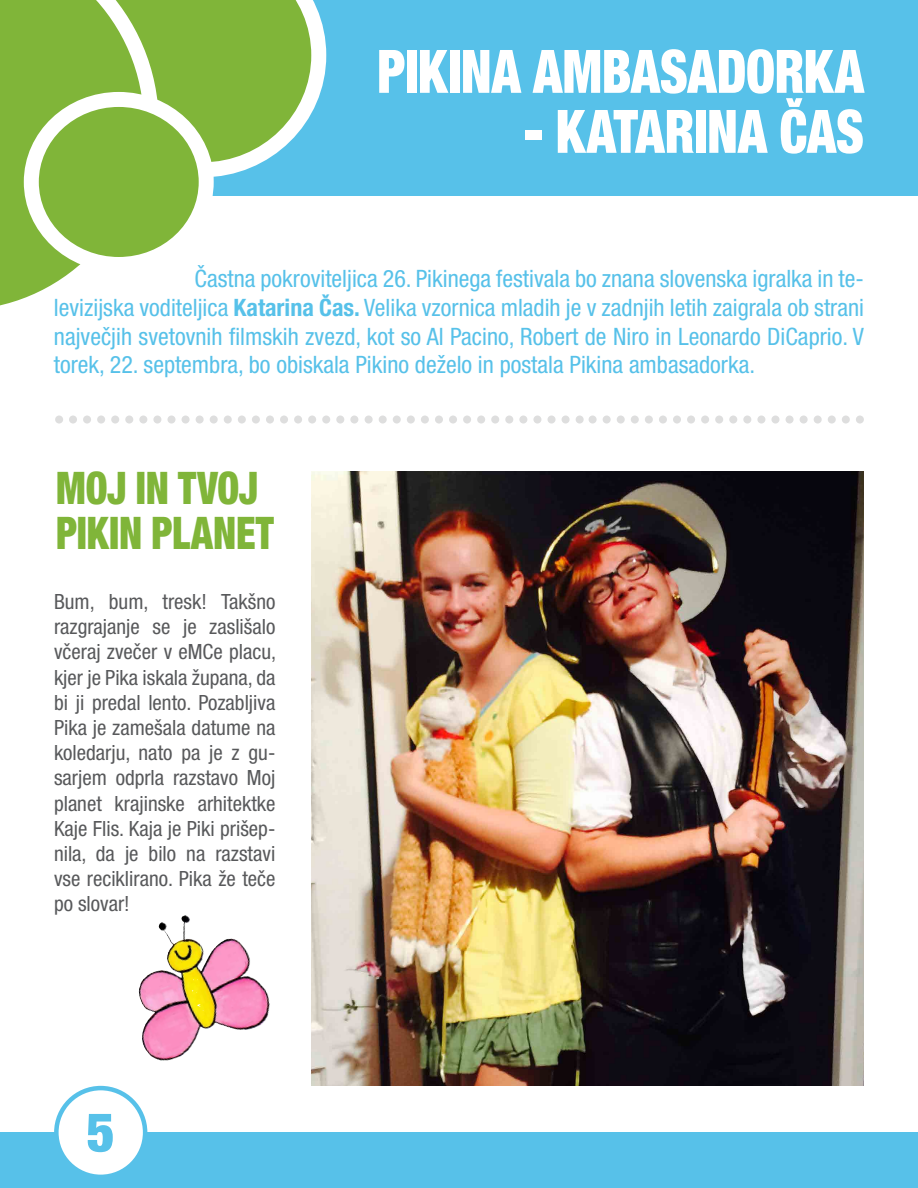
<style>
.page{position:relative;width:918px;height:1188px;background:#fff}
.page>*{position:absolute;margin:0;border:0;box-sizing:border-box;transform-origin:0 0}
.t1{font:900 condensed 60px "Helvetica Neue LT Pro";letter-spacing:-.005em;color:#fff;scale:.87 1}
.t2{font:900 condensed 54px "Helvetica Neue LT Pro";color:#57c1e9}
.t3{font:900 condensed 45px/45px "Helvetica Neue LT Pro";letter-spacing:-.005em;color:#80b539;scale:.87 1}
.t4{font:condensed 24px/28.8px "Helvetica Neue LT Pro";color:#57c1e9;text-align:justify}
.t5{font:condensed 21px/25.2px "Helvetica Neue LT Pro";color:#58595b;text-align:justify}
.s1{font-weight:700}
</style>
<div class="page">
<div style="left:0;top:0;width:918px;height:195px;background:#57c1e9"></div>
<svg style="left:159px;top:0;width:167px;height:177px;background:#8cc06b"></svg>
<svg style="left:0;top:0;width:159px;height:306px"></svg>
<div style="left:31px;top:99px;width:175px;height:165px;background:#80b539;border-radius:50%"></div>
<div style="left:24px;top:92px;width:190px;height:180px;border:15px solid #fff;border-radius:50%"></div>
<img style="left:311px;top:472px;width:553px;height:614px">
<div style="left:0;top:1132px;width:918px;height:56px;background:#57c1e9"></div>
<div style="left:56px;top:1088px;width:89px;height:89px;background:#fff;border-radius:50%"></div>
<div style="left:54px;top:1086px;width:93px;height:93px;border:4px solid #57c1e9;border-radius:50%"></div>
<div style="left:589px;top:415px;width:8px;height:9px;background:#dedede;border-radius:50%"></div>
<div style="left:645px;top:415px;width:8px;height:9px;background:#dedede;border-radius:50%"></div>
<div style="left:365px;top:415px;width:8px;height:9px;background:#dedede;border-radius:50%"></div>
<div style="left:701px;top:415px;width:8px;height:9px;background:#dedede;border-radius:50%"></div>
<div style="left:421px;top:415px;width:8px;height:9px;background:#dedede;border-radius:50%"></div>
<div style="left:757px;top:415px;width:8px;height:9px;background:#dedede;border-radius:50%"></div>
<div style="left:477px;top:415px;width:8px;height:9px;background:#dedede;border-radius:50%"></div>
<div style="left:814px;top:415px;width:8px;height:9px;background:#dedede;border-radius:50%"></div>
<div style="left:533px;top:415px;width:8px;height:9px;background:#dedede;border-radius:50%"></div>
<div style="left:603px;top:415px;width:8px;height:9px;background:#dedede;border-radius:50%"></div>
<svg style="left:659px;top:415px;width:8px;height:9px"></svg>
<div style="left:379px;top:415px;width:8px;height:9px;background:#dedede;border-radius:50%"></div>
<div style="left:715px;top:415px;width:8px;height:9px;background:#dedede;border-radius:50%"></div>
<svg style="left:435px;top:415px;width:8px;height:9px"></svg>
<svg style="left:771px;top:415px;width:9px;height:9px"></svg>
<div style="left:491px;top:415px;width:8px;height:9px;background:#dedede;border-radius:50%"></div>
<div style="left:828px;top:415px;width:8px;height:9px;background:#dedede;border-radius:50%"></div>
<svg style="left:547px;top:415px;width:9px;height:9px"></svg>
<div style="left:617px;top:415px;width:8px;height:9px;background:#dedede;border-radius:50%"></div>
<svg style="left:673px;top:415px;width:8px;height:9px"></svg>
<div style="left:393px;top:415px;width:8px;height:9px;background:#dedede;border-radius:50%"></div>
<div style="left:729px;top:415px;width:8px;height:9px;background:#dedede;border-radius:50%"></div>
<svg style="left:449px;top:415px;width:8px;height:9px"></svg>
<div style="left:786px;top:415px;width:8px;height:9px;background:#dedede;border-radius:50%"></div>
<div style="left:505px;top:415px;width:8px;height:9px;background:#dedede;border-radius:50%"></div>
<div style="left:842px;top:415px;width:8px;height:9px;background:#dedede;border-radius:50%"></div>
<div style="left:562px;top:415px;width:8px;height:9px;background:#dedede;border-radius:50%"></div>
<div style="left:631px;top:415px;width:8px;height:9px;background:#dedede;border-radius:50%"></div>
<div style="left:687px;top:415px;width:8px;height:9px;background:#dedede;border-radius:50%"></div>
<div style="left:407px;top:415px;width:8px;height:9px;background:#dedede;border-radius:50%"></div>
<div style="left:743px;top:415px;width:8px;height:9px;background:#dedede;border-radius:50%"></div>
<div style="left:463px;top:415px;width:8px;height:9px;background:#dedede;border-radius:50%"></div>
<div style="left:800px;top:415px;width:8px;height:9px;background:#dedede;border-radius:50%"></div>
<div style="left:519px;top:415px;width:8px;height:9px;background:#dedede;border-radius:50%"></div>
<div style="left:856px;top:415px;width:8px;height:9px;background:#dedede;border-radius:50%"></div>
<div style="left:576px;top:415px;width:8px;height:9px;background:#dedede;border-radius:50%"></div>
<div style="left:83px;top:415px;width:8px;height:9px;background:#dedede;border-radius:50%"></div>
<svg style="left:69px;top:415px;width:8px;height:9px"></svg>
<div style="left:55px;top:415px;width:8px;height:9px;background:#dedede;border-radius:50%"></div>
<div style="left:139px;top:415px;width:8px;height:9px;background:#dedede;border-radius:50%"></div>
<div style="left:196px;top:415px;width:8px;height:9px;background:#dedede;border-radius:50%"></div>
<div style="left:252px;top:415px;width:8px;height:9px;background:#dedede;border-radius:50%"></div>
<div style="left:308px;top:415px;width:8px;height:9px;background:#dedede;border-radius:50%"></div>
<div style="left:97px;top:415px;width:8px;height:9px;background:#dedede;border-radius:50%"></div>
<div style="left:153px;top:415px;width:8px;height:9px;background:#dedede;border-radius:50%"></div>
<div style="left:210px;top:415px;width:8px;height:9px;background:#dedede;border-radius:50%"></div>
<svg style="left:266px;top:415px;width:8px;height:9px"></svg>
<div style="left:322px;top:415px;width:8px;height:9px;background:#dedede;border-radius:50%"></div>
<div style="left:111px;top:415px;width:8px;height:9px;background:#dedede;border-radius:50%"></div>
<svg style="left:167px;top:415px;width:9px;height:9px"></svg>
<div style="left:224px;top:415px;width:8px;height:9px;background:#dedede;border-radius:50%"></div>
<svg style="left:280px;top:415px;width:8px;height:9px"></svg>
<div style="left:336px;top:415px;width:8px;height:9px;background:#dedede;border-radius:50%"></div>
<div style="left:125px;top:415px;width:8px;height:9px;background:#dedede;border-radius:50%"></div>
<div style="left:182px;top:415px;width:8px;height:9px;background:#dedede;border-radius:50%"></div>
<div style="left:238px;top:415px;width:8px;height:9px;background:#dedede;border-radius:50%"></div>
<div style="left:294px;top:415px;width:8px;height:9px;background:#dedede;border-radius:50%"></div>
<div style="left:350px;top:415px;width:8px;height:9px;background:#dedede;border-radius:50%"></div>
<img style="left:139px;top:916px;width:45px;height:145px">
<hr style="left:917px;top:1132px;width:1px;height:56px;background:#80b539">
<h1 class="t1" style="left:377px;top:35px;width:561px">PIKINA AMBASADORKA</h1>
<h1 class="t1" style="left:524px;top:95px;width:392px">- KATARINA ČAS</h1>
<p class="t4" style="left:54px;top:264px;width:812px;text-indent:141px">Častna pokroviteljica 26. Pikinega festivala bo znana slovenska igralka in te&shy;levizijska voditeljica <span class="s1">Katarina Čas.</span> Velika vzornica mladih je v zadnjih letih zaigrala ob strani največjih svetovnih filmskih zvezd, kot so Al Pacino, Robert de Niro in Leonardo DiCaprio. V torek, 22. septembra, bo obiskala Pikino deželo in postala Pikina ambasadorka.</p>
<h3 class="t3" style="left:56px;top:464px;width:252px">MOJ IN TVOJ<br>PIKIN PLANET</h3>
<p class="t5" style="left:54px;top:589px;width:224px">Bum, bum, tresk! Takšno razgrajanje se je zaslišalo včeraj zvečer v eMCe placu, kjer je Pika iskala župana, da bi ji predal lento. Pozabljiva Pika je zamešala datume na koledarju, nato pa je z gu&shy;sarjem odprla razstavo Moj planet krajinske arhitektke Kaje Flis. Kaja je Piki prišep&shy;nila, da je bilo na razstavi vse reciklirano. Pika že teče po slovar!</p>
<h2 class="t2" style="left:87px;top:1099px;width:30px">5</h2>
</div>
